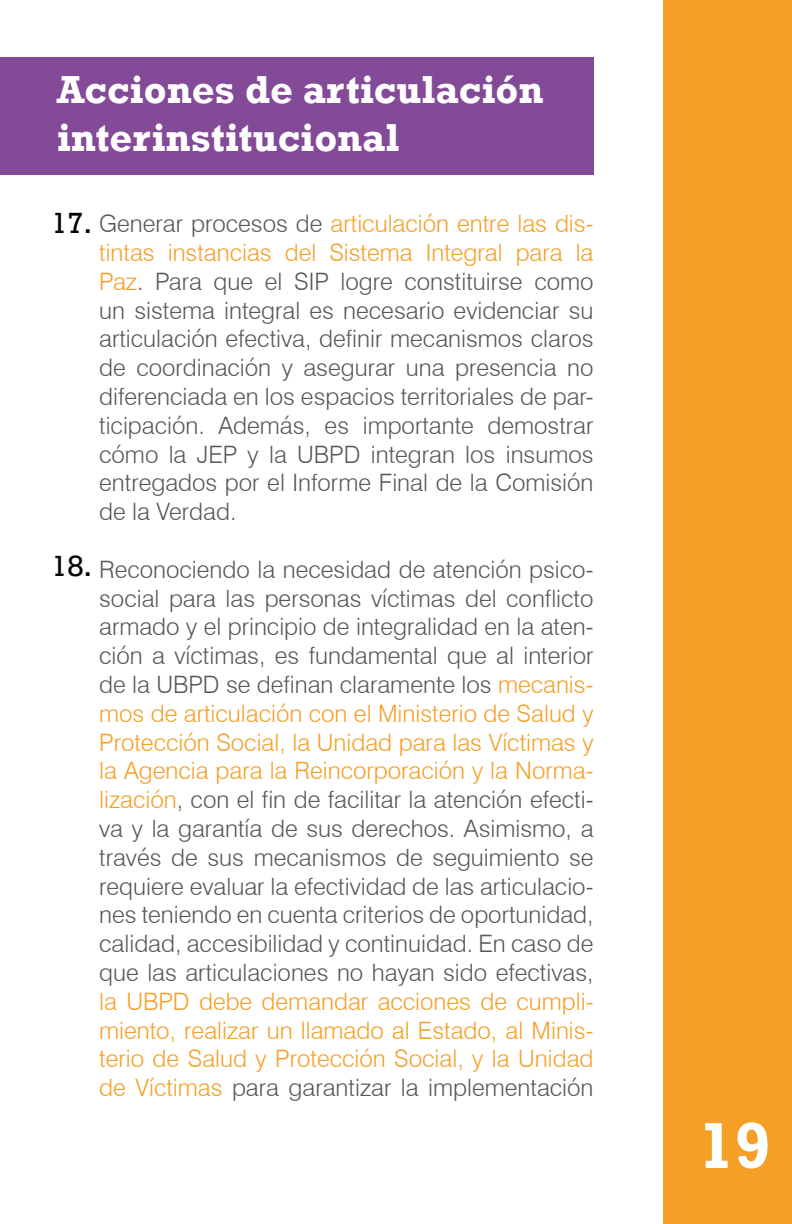
<style>
.page{position:relative;width:792px;height:1224px;background:#fff}
.page>*{position:absolute;margin:0;border:0;box-sizing:border-box;transform-origin:0 0}
.t1{font:700 66px "Rockwell";color:#fff}
.t2{font:700 40px/48px "Rockwell";color:#fff}
.t3{font:30px "Rockwell";color:#040503}
.X_Tabulado{font:300 24px/28.8px "Swiss 721 BT";color:#57585a;text-align:justify}
.s1{color:#f69f27}
</style>
<div class="page">
<div style="left:0;top:57px;width:594px;height:117px;background:#834a97"></div>
<div style="left:663px;top:0;width:129px;height:1224px;background:#f69f27"></div>
<p class="t2" style="left:57px;top:66px;width:488px">Acciones de articulación interinstitucional</p>
<p class="t3" style="left:51px;top:205px;width:43px">17.</p>
<p class="t3" style="left:51px;top:549px;width:43px">18.</p>
<p class="X_Tabulado" style="left:99px;top:209px;width:496px">Generar procesos de <span class="s1">articulación entre las dis&shy;tintas instancias del Sistema Integral para la Paz</span>. Para que el SIP logre constituirse como un sistema integral es necesario evidenciar su articulación efectiva, definir mecanismos claros de coordinación y asegurar una presencia no diferenciada en los espacios territoriales de par&shy;ticipación. Además, es importante demostrar cómo la JEP y la UBPD integran los insumos entregados por el Informe Final de la Comisión de la Verdad.</p>
<p class="X_Tabulado" style="left:99px;top:555px;width:496px">Reconociendo la necesidad de atención psico&shy;social para las personas víctimas del conflicto armado y el principio de integralidad en la aten&shy;ción a víctimas, es fundamental que al interior de la UBPD se definan claramente los <span class="s1">mecanis&shy;mos de articulación con el Ministerio de Salud y Protección Social, la Unidad para las Víctimas y la Agencia para la Reincorporación y la Norma&shy;lización</span>, con el fin de facilitar la atención efecti&shy;va y la garantía de sus derechos. Asimismo, a través de sus mecanismos de seguimiento se requiere evaluar la efectividad de las articulacio&shy;nes teniendo en cuenta criterios de oportunidad, calidad, accesibilidad y continuidad. En caso de que las articulaciones no hayan sido efectivas, <span class="s1">la UBPD debe demandar acciones de cumpli&shy;miento, realizar un llamado al Estado, al Minis&shy;terio de Salud y Protección Social, y la Unidad de Víctimas</span> para garantizar la implementación</p>
<p class="t1" style="left:698px;top:1106px;width:74px">19</p>
</div>
